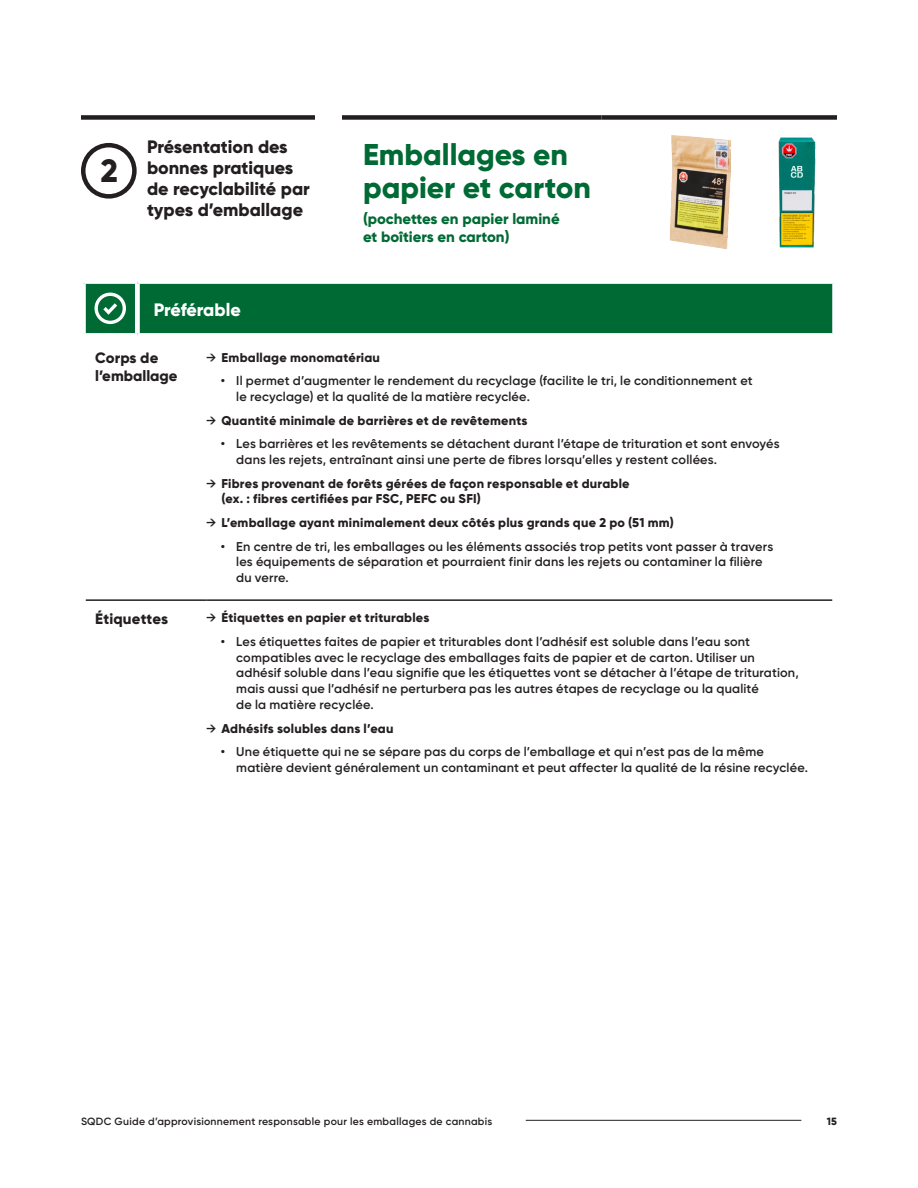
<style>
.page{position:relative;width:918px;height:1188px;background:#fff}
.page>*{position:absolute;margin:0;border:0;box-sizing:border-box;transform-origin:0 0}
.Highlight2{font:800 32.25px "Gilroy";color:#231f20}
.T1_2024{font:800 30px/33px "Gilroy";color:#006a35}
.Titre_Tête{font:800 18px/21px "Gilroy";color:#231f20}
.T3{font:800 18px "Gilroy";letter-spacing:-.01em;color:#fff}
.T3-2{font:800 15px/18px "Gilroy";color:#006a35}
.T3-3{font:800 15px/18px "Gilroy";color:#231f20}
.t1{font:600 12.75px/15.8px "Gilroy";letter-spacing:.015em;color:#231f20}
.t2{font:800 12.75px/15.8px "Gilroy";letter-spacing:.015em;color:#231f20}
.t3{font:600 10.5px "Gilroy";letter-spacing:.025em;color:#231f20}
.t4{font:800 10.5px "Gilroy";color:#231f20}
.s1{font-weight:600}
</style>
<div class="page">
<div style="left:81px;top:115px;width:66px;height:5px;background:#231f20"></div>
<div style="left:147px;top:115px;width:168px;height:5px;background:#231f20"></div>
<div style="left:342px;top:115px;width:260px;height:5px;background:#231f20"></div>
<div style="left:602px;top:115px;width:235px;height:5px;background:#231f20"></div>
<div style="left:81px;top:143px;width:56px;height:56px;border:4px solid #231f20;border-radius:50%"></div>
<img style="left:669px;top:135px;width:63px;height:114px">
<img style="left:778px;top:137px;width:38px;height:111px">
<svg style="left:83px;top:281px;width:752px;height:54px"></svg>
<hr style="left:206px;top:599px;width:626px;height:2px;background:#231f20">
<hr style="left:86px;top:599px;width:120px;height:2px;background:#231f20">
<hr style="left:526px;top:1120px;width:275px;height:1px;background:#231f20">
<p class="Highlight2" style="left:101px;top:150px;width:19px">2</p>
<p class="Titre_Tête" style="left:147px;top:136px;width:164px">Présentation des bonnes pratiques de recyclabilité par types d’emballage</p>
<p class="T1_2024" style="left:363px;top:138px;width:229px">Emballages en papier et carton</p>
<p class="T3-2" style="left:363px;top:210px;width:198px">(pochettes en papier laminé et boîtiers en carton)</p>
<p class="T3" style="left:154px;top:298px;width:89px">Préférable</p>
<p class="T3-3" style="left:95px;top:349px;width:84px">Corps de l’emballage</p>
<p class="t2" style="left:206px;top:349px;width:175px"><span class="s1">→</span> Emballage monomatériau</p>
<p class="t1" style="left:236px;top:373px;width:518px;text-indent:-15px">• Il permet d’augmenter le rendement du recyclage (facilite le tri, le conditionnement et le recyclage) et la qualité de la matière recyclée.</p>
<p class="t2" style="left:206px;top:412px;width:323px"><span class="s1">→</span> Quantité minimale de barrières et de revêtements</p>
<p class="t1" style="left:236px;top:436px;width:545px;text-indent:-15px">• Les barrières et les revêtements se détachent durant l’étape de trituration et sont envoyés dans les rejets, entraînant ainsi une perte de fibres lorsqu’elles y restent collées.</p>
<p class="t2" style="left:222px;top:475px;width:410px;text-indent:-15px"><span class="s1">→</span> Fibres provenant de forêts gérées de façon responsable et durable (ex. : fibres certifiées par FSC, PEFC ou SFI)</p>
<p class="t2" style="left:206px;top:515px;width:469px"><span class="s1">→</span> L’emballage ayant minimalement deux côtés plus grands que 2 po (51 mm)</p>
<p class="t1" style="left:236px;top:538px;width:538px;text-indent:-15px">• En centre de tri, les emballages ou les éléments associés trop petits vont passer à travers les équipements de séparation et pourraient finir dans les rejets ou contaminer la filière du verre.</p>
<p class="T3-3" style="left:95px;top:610px;width:75px">Étiquettes</p>
<p class="t2" style="left:206px;top:610px;width:225px"><span class="s1">→</span> Étiquettes en papier et triturables</p>
<p class="t1" style="left:236px;top:634px;width:564px;text-indent:-15px">• Les étiquettes faites de papier et triturables dont l’adhésif est soluble dans l’eau sont compatibles avec le recyclage des emballages faits de papier et de carton. Utiliser un adhésif soluble dans l’eau signifie que les étiquettes vont se détacher à l’étape de trituration, mais aussi que l’adhésif ne perturbera pas les autres étapes de recyclage ou la qualité<br>de la matière recyclée.</p>
<p class="t2" style="left:206px;top:720px;width:189px"><span class="s1">→</span> Adhésifs solubles dans l’eau</p>
<p class="t1" style="left:236px;top:744px;width:573px;text-indent:-15px">• Une étiquette qui ne se sépare pas du corps de l’emballage et qui n’est pas de la même matière devient généralement un contaminant et peut affecter la qualité de la résine recyclée.</p>
<p class="t3" style="left:81px;top:1115px;width:413px">SQDC Guide d’approvisionnement responsable pour les emballages de cannabis</p>
<p class="t4" style="left:827px;top:1114px;width:12px">15</p>
</div>
